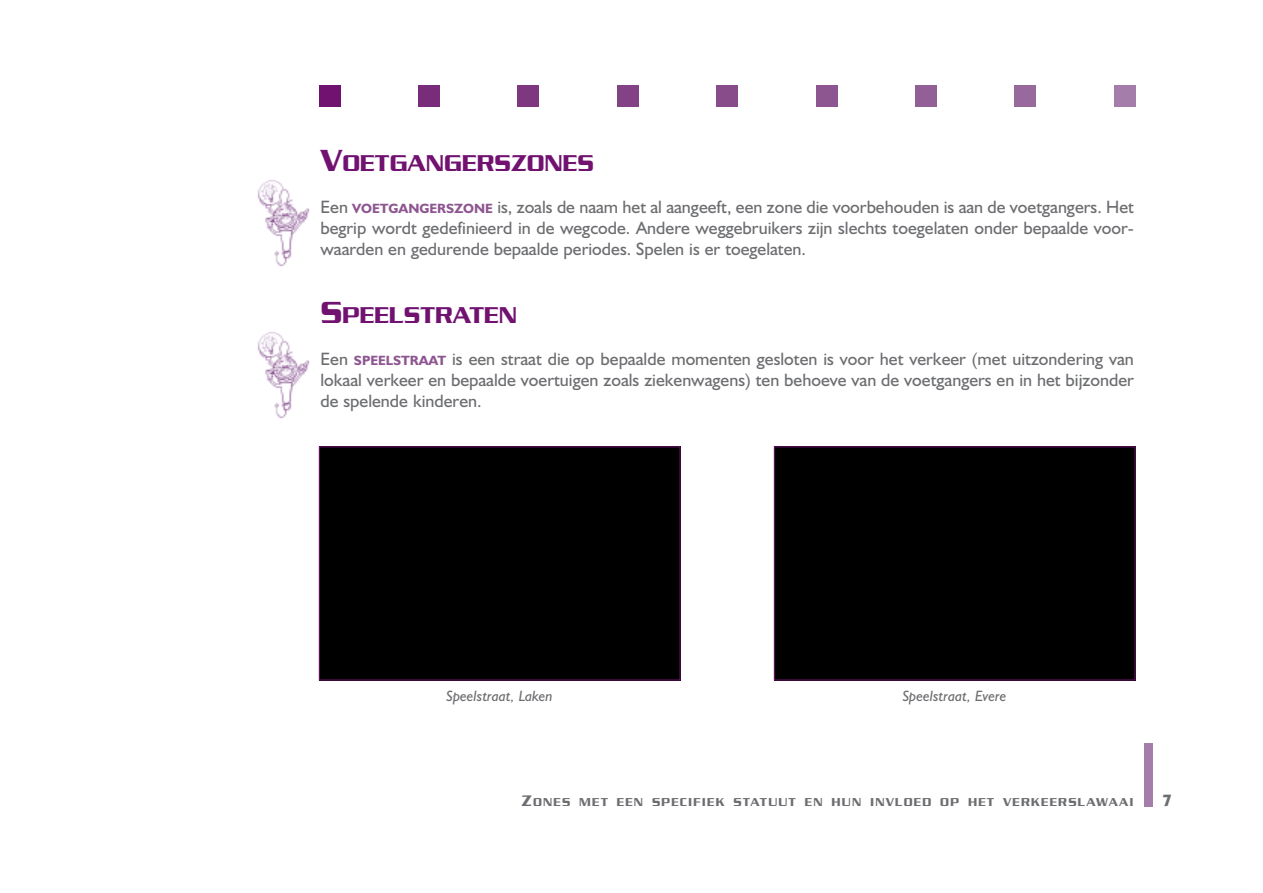
<style>
.page{position:relative;width:1263px;height:893px;background:#fff}
.page>*{position:absolute;margin:0;border:0;box-sizing:border-box;transform-origin:0 0}
.t1{font:500 24.75px "Serpentine";color:#711271}
.t2{font:18px/21px "Humanist 521 BT";color:#6c6d70;text-align:justify}
.t3{font:700 16.5px "Itc Kabel";color:#6c6d70}
.t4{font:italic 15px "Humanist 521 BT";color:#6c6d70}
.t5{font:500 12.3px "Serpentine";letter-spacing:.095em;color:#6c6d70}
.s1{font-size:33px}
.s2{font-weight:700;font-size:13.5px;color:#8e5691}
.s3{font-size:16.5px}
</style>
<div class="page">
<div style="left:1144px;top:743px;width:8px;height:63px;background:#a57dab"></div>
<div style="left:319px;top:85px;width:21px;height:21px;background:#711271"></div>
<div style="left:418px;top:85px;width:22px;height:21px;background:#792c7a"></div>
<div style="left:518px;top:85px;width:21px;height:21px;background:#7e387f"></div>
<div style="left:617px;top:85px;width:21px;height:21px;background:#834285"></div>
<div style="left:716px;top:85px;width:22px;height:21px;background:#884c8a"></div>
<div style="left:816px;top:85px;width:21px;height:21px;background:#8e5691"></div>
<div style="left:915px;top:85px;width:21px;height:21px;background:#935f97"></div>
<div style="left:1015px;top:85px;width:21px;height:21px;background:#98699d"></div>
<div style="left:1114px;top:85px;width:21px;height:21px;background:#a57dab"></div>
<div style="left:776px;top:448px;width:357px;height:230px;background:#000"></div>
<div style="left:774px;top:446px;width:361px;height:234px;border:1px solid #711271"></div>
<div style="left:321px;top:448px;width:357px;height:230px;background:#000"></div>
<div style="left:319px;top:446px;width:361px;height:234px;border:1px solid #711271"></div>
<img style="left:257px;top:180px;width:53px;height:87px">
<img style="left:257px;top:332px;width:53px;height:87px">
<h1 class="t1" style="left:320px;top:156px;width:275px"><span class="s1">V</span>OETGANGERSZONES</h1>
<p class="t2" style="left:320px;top:199px;width:815px">Een <span class="s2">VOETGANGERSZONE</span> is, zoals de naam het al aangeeft, een zone die voorbehouden is aan de voetgangers. Het begrip wordt gedefinieerd in de wegcode. Andere weggebruikers zijn slechts toegelaten onder bepaalde voor&shy;waarden en gedurende bepaalde periodes. Spelen is er toegelaten.</p>
<h1 class="t1" style="left:320px;top:307px;width:198px"><span class="s1">S</span>PEELSTRATEN</h1>
<p class="t2" style="left:320px;top:350px;width:815px">Een <span class="s2">SPEELSTRAAT</span> is een straat die op bepaalde momenten gesloten is voor het verkeer (met uitzondering van lokaal verkeer en bepaalde voertuigen zoals ziekenwagens) ten behoeve van de voetgangers en in het bijzonder de spelende kinderen.</p>
<p class="t4" style="left:446px;top:690px;width:108px">Speelstraat, Laken</p>
<p class="t4" style="left:903px;top:690px;width:105px">Speelstraat, Evere</p>
<p class="t5" style="left:521px;top:798px;width:613px"><span class="s3">Z</span>ONES MET EEN SPECIFIEK STATUUT EN HUN INVLOED OP HET VERKEERSLAWAAI</p>
<p class="t3" style="left:1162px;top:794px;width:11px">7</p>
</div>
